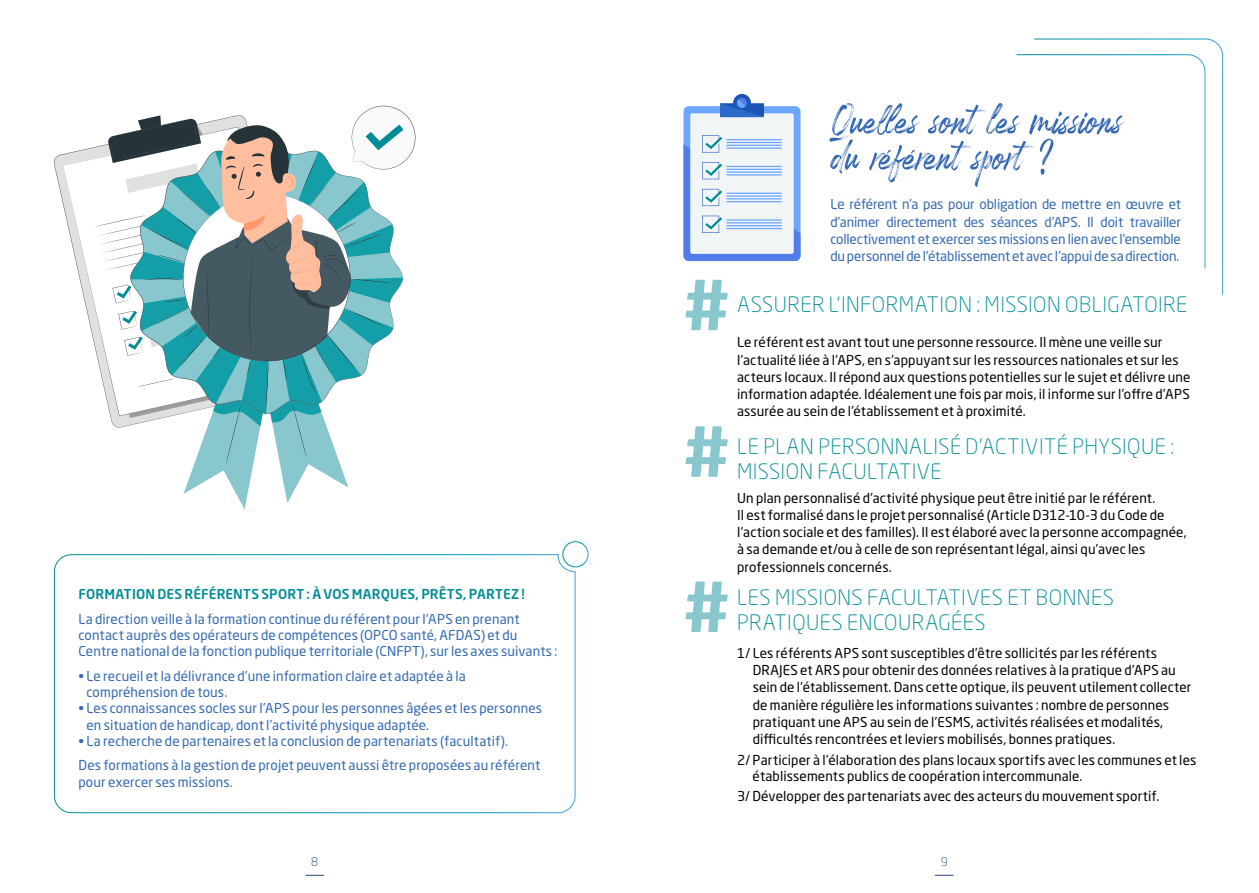
<style>
.page{position:relative;width:1259px;height:893px;background:#fff}
.page>*{position:absolute;margin:0;border:0;box-sizing:border-box;transform-origin:0 0}
.t1{font:700 67.95px/146.6px "Neo Sans Std";color:#88c7cd}
.t2{font:54px "Marstain";letter-spacing:.01em;color:#3469b1}
.t3{font:300 21px/25.2px "Neo Sans Std";letter-spacing:.02em;color:#008c96}
.t4{font:13.5px/17.2px "Neo Sans Std";letter-spacing:.01em;color:#000}
.t5{font:13.5px/16.2px "Neo Sans Std";letter-spacing:.005em;color:#3469b1}
.t6{font:500 13.5px "Neo Sans Std";letter-spacing:.01em;color:#008c96}
.t7{font:300 12px "Neo Sans Std";color:#214483}
</style>
<div class="page">
<svg style="left:306px;top:875px;width:18px;height:1px"></svg>
<svg style="left:935px;top:875px;width:18px;height:1px"></svg>
<div style="left:54px;top:554px;width:521px;height:259px;border:1px solid #fff;border-radius:17px"></div>
<div style="left:562px;top:541px;width:26px;height:26px;border:1px solid #fff;border-radius:50%"></div>
<svg style="left:1033px;top:38px;width:190px;height:257px"></svg>
<div style="left:683px;top:106px;width:117px;height:155px;background:#6ba6ff;border-radius:5px"></div>
<div style="left:690px;top:113px;width:103px;height:141px;background:#f2f5f5;border-radius:2px"></div>
<svg style="left:720px;top:94px;width:44px;height:23px"></svg>
<hr style="left:720px;top:117px;width:44px;height:1px;background:#c2d6f0">
<svg style="left:683px;top:135px;width:117px;height:126px"></svg>
<hr style="left:726px;top:219px;width:56px;height:2px;background:#6ba6ff">
<hr style="left:726px;top:222px;width:56px;height:1px;background:#6ba6ff">
<hr style="left:726px;top:225px;width:56px;height:1px;background:#6ba6ff">
<hr style="left:726px;top:228px;width:56px;height:1px;background:#6ba6ff">
<svg style="left:54px;top:154px;width:10px;height:54px"></svg>
<svg style="left:64px;top:147px;width:30px;height:196px"></svg>
<svg style="left:94px;top:105px;width:322px;height:404px"></svg>
<h2 class="t2" style="left:830px;top:76px;width:292px">Quelles sont les missions</h2>
<h2 class="t2" style="left:830px;top:112px;width:224px">du référent sport ?</h2>
<p class="t6" style="left:78px;top:586px;width:448px">FORMATION DES RÉFÉRENTS SPORT : À VOS MARQUES, PRÊTS, PARTEZ !</p>
<p class="t5" style="left:78px;top:611px;width:480px">La direction veille à la formation continue du référent pour l’APS en prenant contact auprès des opérateurs de compétences (OPCO santé, AFDAS) et du<br>Centre national de la fonction publique territoriale (CNFPT), sur les axes suivants :</p>
<p class="t5" style="left:86px;top:668px;width:381px;text-indent:-8px">• Le recueil et la délivrance d’une information claire et adaptée à la compréhension de tous.</p>
<p class="t5" style="left:86px;top:700px;width:457px;text-indent:-8px">• Les connaissances socles sur l’APS pour les personnes âgées et les personnes en situation de handicap, dont l’activité physique adaptée.</p>
<p class="t5" style="left:78px;top:728px;width:463px;line-height:24.8px">• La recherche de partenaires et la conclusion de partenariats (facultatif).<br>Des formations à la gestion de projet peuvent aussi être proposées au référent</p>
<p class="t5" style="left:78px;top:773px;width:156px">pour exercer ses missions.</p>
<h1 class="t1" style="left:683px;top:230px;width:49px"># #</h1>
<h1 class="t1" style="left:683px;top:532px;width:49px">#</h1>
<p class="t5" style="left:830px;top:195px;width:352px;line-height:17.2px;text-align:justify">Le référent n’a pas pour obligation de mettre en œuvre et d’animer directement des séances d’APS. Il doit travailler collectivement et exercer ses missions en lien avec l’ensemble du personnel de l’établissement et avec l’appui de sa direction.</p>
<h3 class="t3" style="left:737px;top:291px;width:452px">ASSURER L’INFORMATION : MISSION OBLIGATOIRE</h3>
<p class="t4" style="left:737px;top:333px;width:455px">Le référent est avant tout une personne ressource. Il mène une veille sur l’actualité liée à l’APS, en s’appuyant sur les ressources nationales et sur les acteurs locaux. Il répond aux questions potentielles sur le sujet et délivre une information adaptée. Idéalement une fois par mois, il informe sur l’offre d’APS assurée au sein de l’établissement et à proximité.</p>
<h3 class="t3" style="left:737px;top:434px;width:438px">LE PLAN PERSONNALISÉ D’ACTIVITÉ PHYSIQUE :<br>MISSION FACULTATIVE</h3>
<p class="t4" style="left:737px;top:489px;width:451px">Un plan personnalisé d’activité physique peut être initié par le référent.<br>Il est formalisé dans le projet personnalisé (Article D312-10-3 du Code de l'action sociale et des familles). Il est élaboré avec la personne accompagnée, à sa demande et/ou à celle de son représentant légal, ainsi qu’avec les professionnels concernés.</p>
<h3 class="t3" style="left:737px;top:584px;width:378px">LES MISSIONS FACULTATIVES ET BONNES<br>PRATIQUES ENCOURAGÉES</h3>
<p class="t4" style="left:752px;top:644px;width:440px;text-indent:-16px">1/ Les référents APS sont susceptibles d’être sollicités par les référents DRAJES et ARS pour obtenir des données relatives à la pratique d’APS au sein de l’établissement. Dans cette optique, ils peuvent utilement collecter de manière régulière les informations suivantes : nombre de personnes pratiquant une APS au sein de l’ESMS, activités réalisées et modalités, difficultés rencontrées et leviers mobilisés, bonnes pratiques.</p>
<p class="t4" style="left:752px;top:751px;width:445px;line-height:16.2px;text-indent:-16px">2/ Participer à l’élaboration des plans locaux sportifs avec les communes et les établissements publics de coopération intercommunale.</p>
<p class="t4" style="left:737px;top:787px;width:424px">3/ Développer des partenariats avec des acteurs du mouvement sportif.</p>
<p class="t7" style="left:311px;top:854px;width:8px">8</p>
<p class="t7" style="left:940px;top:854px;width:8px">9</p>
</div>
